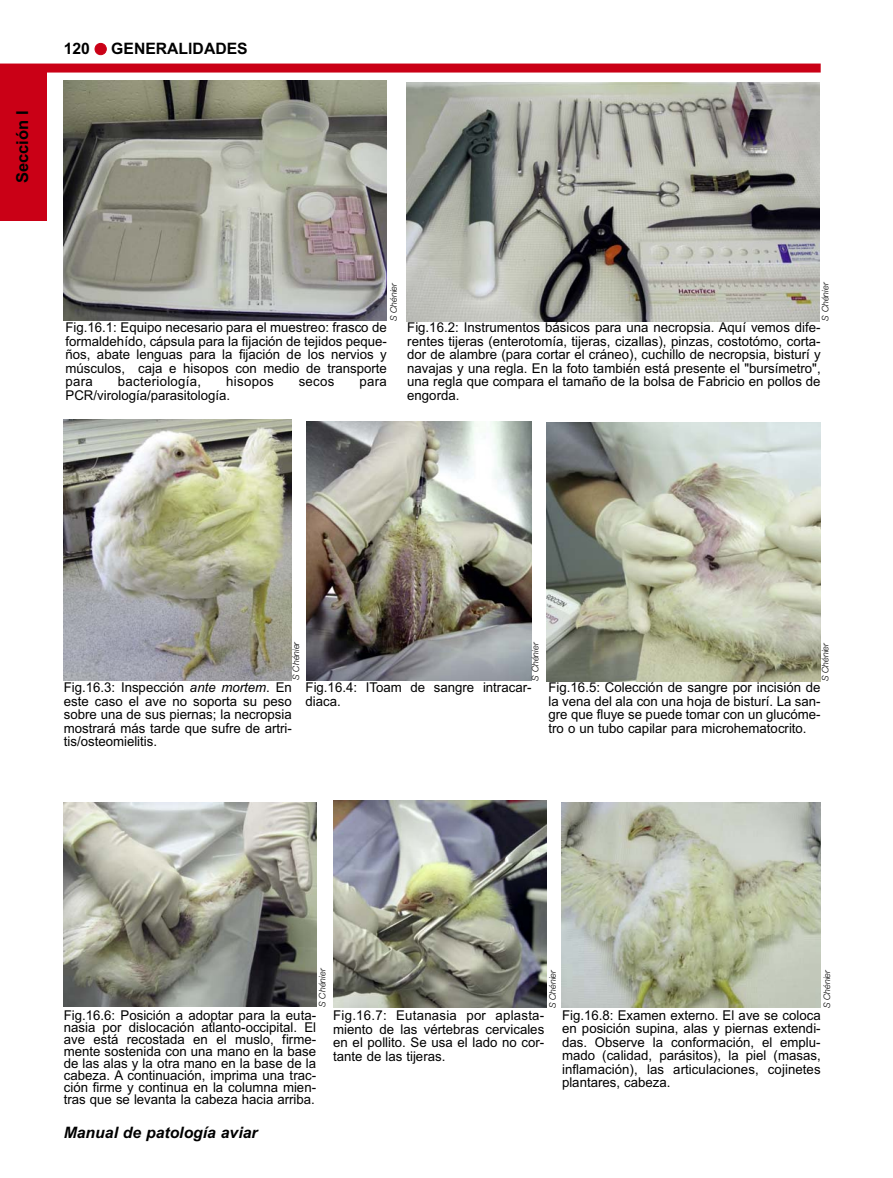
<style>
.page{position:relative;width:893px;height:1178px;background:#fff}
.page>*{position:absolute;margin:0;border:0;box-sizing:border-box;transform-origin:0 0}
.t1{font:700 16.5px "Arial";color:#000}
.t2{font:italic 700 15.75px "Arial";color:#000}
.t3{font:700 15.75px "Arial";color:#000}
.t4{font:13.5px/13.5px "Arial";color:#000;text-align:justify}
.t5{font:13.5px "Arial";letter-spacing:.02em;color:#000}
.t6{font:italic 300 9px "Helvetica Neue";color:#000}
.s1{color:#ca0016}
.s2{font-style:italic}
</style>
<div class="page">
<div style="left:0;top:64px;width:821px;height:9px;background:#ca0016"></div>
<div style="left:0;top:72px;width:47px;height:149px;background:#ca0016"></div>
<img style="left:64px;top:81px;width:323px;height:240px">
<img style="left:407px;top:82px;width:412px;height:239px">
<img style="left:64px;top:419px;width:227px;height:262px">
<img style="left:306px;top:422px;width:225px;height:258px">
<img style="left:547px;top:422px;width:274px;height:259px">
<img style="left:64px;top:803px;width:253px;height:203px">
<img style="left:333px;top:801px;width:213px;height:206px">
<img style="left:562px;top:802px;width:259px;height:205px">
<p class="t1" style="left:13px;top:183px;width:74px;rotate:-90deg">Sección I</p>
<p class="t3" style="left:64px;top:40px;width:185px">120 <span class="s1">●</span> GENERALlDADES</p>
<p class="t6" style="left:390px;top:321px;width:40px;rotate:-90deg">S Chénier</p>
<p class="t6" style="left:822px;top:320px;width:40px;rotate:-90deg">S Chénier</p>
<p class="t4" style="left:66px;top:322px;width:323px">Fig.16.1: Equipo necesario para el muestreo: frasco de formaldehído, cápsula para la fijación de tejidos peque&shy;ños, abate lenguas para la fijación de los nervios y músculos, caja e hisopos con medio de transporte para</p>
<p class="t4" style="left:407px;top:322px;width:415px">Fig.16.2: Instrumentos básicos para una necropsia. Aquí vemos dife&shy;rentes tijeras (enterotomía, tijeras, cizallas), pinzas, costotómo, corta&shy;dor de alambre (para cortar el cráneo), cuchillo de necropsia, bisturí y navajas y una regla. En la foto también está presente el "bursímetro", una regla que compara el tamaño de la bolsa de Fabricio en pollos de engorda.</p>
<p class="t5" style="left:118px;top:377px;width:85px">bacteriología,</p>
<p class="t5" style="left:226px;top:377px;width:49px">hisopos</p>
<p class="t4" style="left:299px;top:376px;width:37px">secos</p>
<p class="t4" style="left:360px;top:376px;width:29px">para</p>
<p class="t4" style="left:66px;top:390px;width:166px">PCR/virología/parasitología.</p>
<p class="t6" style="left:293px;top:680px;width:40px;rotate:-90deg">S Chénier</p>
<p class="t6" style="left:532px;top:680px;width:40px;rotate:-90deg">S Chénier</p>
<p class="t6" style="left:822px;top:681px;width:40px;rotate:-90deg">S Chénier</p>
<p class="t4" style="left:64px;top:682px;width:230px">Fig.16.3: Inspección <span class="s2">ante mortem</span>. En este caso el ave no soporta su peso sobre una de sus piernas; la necropsia mostrará más tarde que sufre de artri&shy;tis/osteomielitis.</p>
<p class="t4" style="left:306px;top:682px;width:227px">Fig.16.4: IToam de sangre intracar&shy;diaca.</p>
<p class="t4" style="left:549px;top:682px;width:274px">Fig.16.5: Colección de sangre por incisión de la vena del ala con una hoja de bisturí. La san&shy;gre que fluye se puede tomar con un glucóme&shy;tro o un tubo capilar para microhematocrito.</p>
<p class="t6" style="left:319px;top:1007px;width:40px;rotate:-90deg">S Chénier</p>
<p class="t6" style="left:549px;top:1008px;width:40px;rotate:-90deg">S Chénier</p>
<p class="t6" style="left:824px;top:1008px;width:40px;rotate:-90deg">S Chénier</p>
<p class="t4" style="left:333px;top:1010px;width:213px">Fig.16.7: Eutanasia por aplasta&shy;miento de las vértebras cervicales en el pollito. Se usa el lado no cor&shy;tante de las tijeras.</p>
<p class="t4" style="left:562px;top:1009px;width:260px">Fig.16.8: Examen externo. El ave se coloca en posición supina, alas y piernas extendi&shy;das. Observe la conformación, el emplu&shy;mado (calidad, parásitos), la piel (masas, inflamación), las articulaciones, cojinetes plantares, cabeza.</p>
<p class="t4" style="left:64px;top:1010px;width:254px;line-height:12px">Fig.16.6: Posición a adoptar para la euta&shy;nasia por dislocación atlanto-occipital. El ave está recostada en el muslo, firme&shy;mente sostenida con una mano en la base de las alas y la otra mano en la base de la cabeza. A continuación, imprima una trac&shy;ción firme y continua en la columna mien&shy;tras que se levanta la cabeza hacia arriba.</p>
<p class="t2" style="left:64px;top:1127px;width:195px">Manual de patología aviar</p>
</div>
